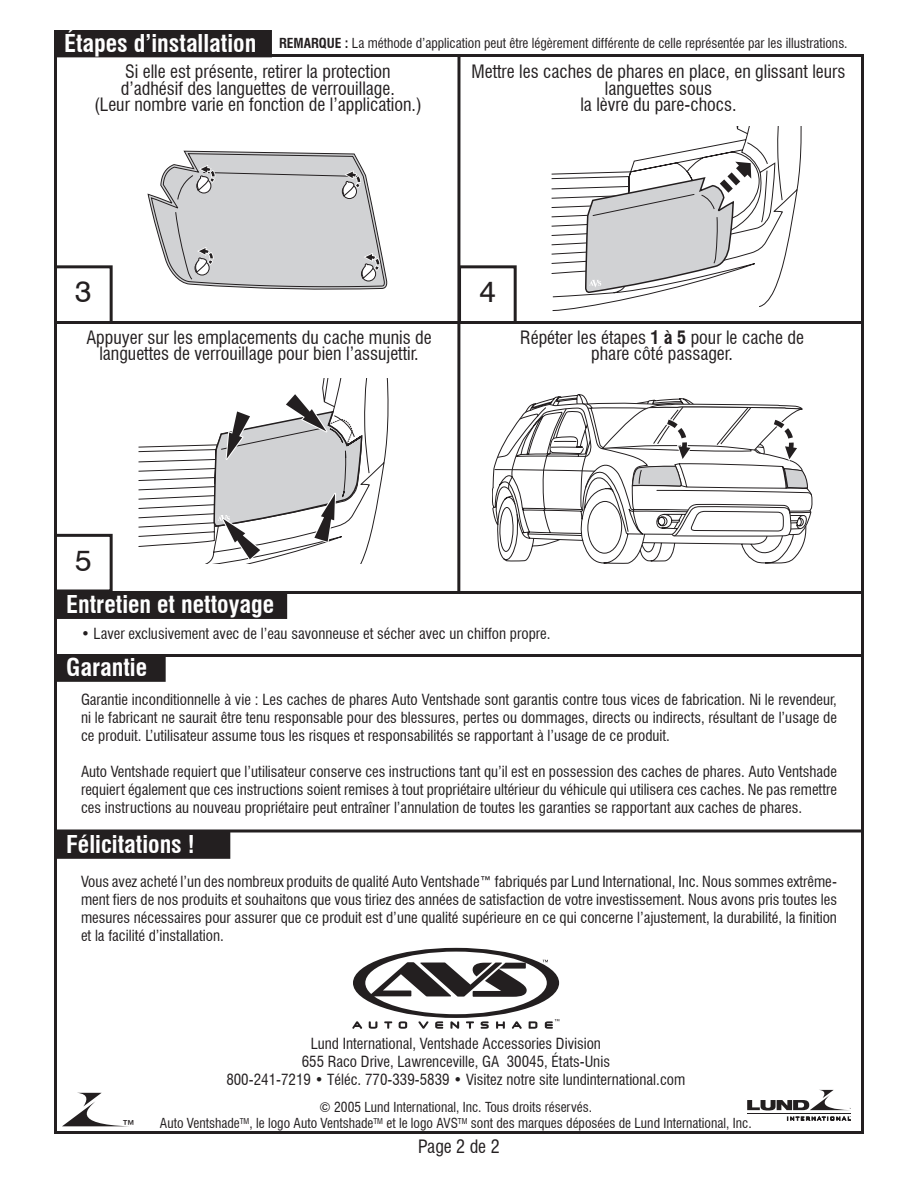
<style>
.page{position:relative;width:918px;height:1188px;background:#fff}
.page>*{position:absolute;margin:0;border:0;box-sizing:border-box;transform-origin:0 0}
.t1{font:30px "Swiss 721 BT";color:#231f20}
.t2{font:700 condensed 24px "Swiss 721 BT";color:#fff}
.t3{font:condensed 18px/16.5px "Swiss 721 BT";color:#231f20;text-align:center}
.t4{font:condensed 15px/18px "Swiss 721 BT";color:#231f20;text-align:justify}
.t5{font:condensed 13.5px/16.2px "Swiss 721 BT";color:#231f20;text-align:center}
.s1{font-weight:700;font-size:24px;color:#fff}
.s2{font-weight:700}
</style>
<div class="page">
<hr style="left:54px;top:591px;width:810px;height:3px;background:#231f20">
<div style="left:55px;top:31px;width:216px;height:26px;background:#231f20"></div>
<div style="left:54px;top:30px;width:218px;height:27px;border:2px solid #231f20"></div>
<svg style="left:352px;top:948px;width:207px;height:81px"></svg>
<svg style="left:62px;top:1093px;width:60px;height:33px"></svg>
<hr style="left:747px;top:1113px;width:104px;height:1px;background:#231f20">
<svg style="left:787px;top:1116px;width:64px;height:4px"></svg>
<svg style="left:747px;top:1090px;width:104px;height:20px"></svg>
<div style="left:55px;top:592px;width:231px;height:26px;background:#231f20"></div>
<div style="left:54px;top:592px;width:233px;height:27px;border:2px solid #231f20"></div>
<div style="left:55px;top:832px;width:175px;height:26px;background:#231f20"></div>
<div style="left:54px;top:831px;width:176px;height:28px;border:2px solid #231f20"></div>
<hr style="left:54px;top:829px;width:810px;height:3px;background:#231f20">
<hr style="left:54px;top:654px;width:810px;height:3px;background:#231f20">
<div style="left:55px;top:655px;width:110px;height:26px;background:#231f20"></div>
<div style="left:54px;top:654px;width:112px;height:28px;border:2px solid #231f20"></div>
<div style="left:54px;top:265px;width:59px;height:59px;border:3px solid #231f20"></div>
<hr style="left:54px;top:321px;width:810px;height:3px;background:#231f20">
<hr style="left:457px;top:54px;width:3px;height:539px;background:#231f20">
<div style="left:458px;top:265px;width:59px;height:59px;border:3px solid #231f20"></div>
<svg style="left:147px;top:151px;width:240px;height:139px"></svg>
<svg style="left:551px;top:126px;width:251px;height:185px"></svg>
<svg style="left:584px;top:145px;width:169px;height:166px"></svg>
<div style="left:54px;top:534px;width:59px;height:58px;border:3px solid #231f20"></div>
<svg style="left:138px;top:378px;width:250px;height:186px"></svg>
<svg style="left:213px;top:378px;width:151px;height:186px"></svg>
<svg style="left:497px;top:394px;width:309px;height:170px"></svg>
<svg style="left:494px;top:403px;width:318px;height:134px"></svg>
<p class="t5" style="left:64px;top:35px;width:785px"><span class="s1">Étapes d’installation</span> <span class="s2">REMARQUE :</span> La méthode d’application peut être légèrement différente de celle représentée par les illustrations.</p>
<p class="t3" style="left:94px;top:63px;width:329px">Si elle est présente, retirer la protection d’adhésif des languettes de verrouillage.<br>(Leur nombre varie en fonction de l’application.)</p>
<p class="t3" style="left:472px;top:63px;width:375px">Mettre les caches de phares en place, en glissant leurs languettes sous<br>la lèvre du pare-chocs.</p>
<h1 class="t1" style="left:75px;top:273px;width:18px">3</h1>
<h1 class="t1" style="left:479px;top:273px;width:18px">4</h1>
<p class="t3" style="left:86px;top:329px;width:347px">Appuyer sur les emplacements du cache munis de languettes de verrouillage pour bien l’assujettir.</p>
<p class="t3" style="left:520px;top:329px;width:285px">Répéter les étapes <span class="s2">1 à 5</span> pour le cache de phare côté passager.</p>
<h1 class="t1" style="left:75px;top:542px;width:18px">5</h1>
<h2 class="t2" style="left:66px;top:590px;width:209px">Entretien et nettoyage</h2>
<p class="t4" style="left:81px;top:625px;width:471px">• Laver exclusivement avec de l’eau savonneuse et sécher avec un chiffon propre.</p>
<h2 class="t2" style="left:66px;top:653px;width:82px">Garantie</h2>
<p class="t4" style="left:81px;top:690px;width:757px">Garantie inconditionnelle à vie : Les caches de phares Auto Ventshade sont garantis contre tous vices de fabrication. Ni le revendeur, ni le fabricant ne saurait être tenu responsable pour des blessures, pertes ou dommages, directs ou indirects, résultant de l’usage de ce produit. L’utilisateur assume tous les risques et responsabilités se rapportant à l’usage de ce produit.</p>
<p class="t4" style="left:81px;top:762px;width:758px">Auto Ventshade requiert que l’utilisateur conserve ces instructions tant qu’il est en possession des caches de phares. Auto Ventshade requiert également que ces instructions soient remises à tout propriétaire ultérieur du véhicule qui utilisera ces caches. Ne pas remettre ces instructions au nouveau propriétaire peut entraîner l’annulation de toutes les garanties se rapportant aux caches de phares.</p>
<h2 class="t2" style="left:66px;top:830px;width:130px">Félicitations !</h2>
<p class="t4" style="left:81px;top:872px;width:758px">Vous avez acheté l’un des nombreux produits de qualité Auto Ventshade™ fabriqués par Lund International, Inc. Nous sommes extrême&shy;ment fiers de nos produits et souhaitons que vous tiriez des années de satisfaction de votre investissement. Nous avons pris toutes les mesures nécessaires pour assurer que ce produit est d’une qualité supérieure en ce qui concerne l’ajustement, la durabilité, la finition et la facilité d’installation.</p>
<p class="t3" style="left:121px;top:1118px;width:16px">™</p>
<p class="t4" style="left:226px;top:1034px;width:460px;text-align:center">Lund International, Ventshade Accessories Division<br>655 Raco Drive, Lawrenceville, GA 30045, États-Unis<br>800-241-7219 • Téléc. 770-339-5839 • Visitez notre site lundinternational.com</p>
<p class="t5" style="left:160px;top:1099px;width:593px">© 2005 Lund International, Inc. Tous droits réservés.<br>Auto Ventshade<sup>TM</sup>, le logo Auto Ventshade<sup>TM</sup> et le logo AVS<sup>TM</sup> sont des marques déposées de Lund International, Inc.</p>
<p class="t3" style="left:418px;top:1138px;width:83px">Page 2 de 2</p>
</div>
